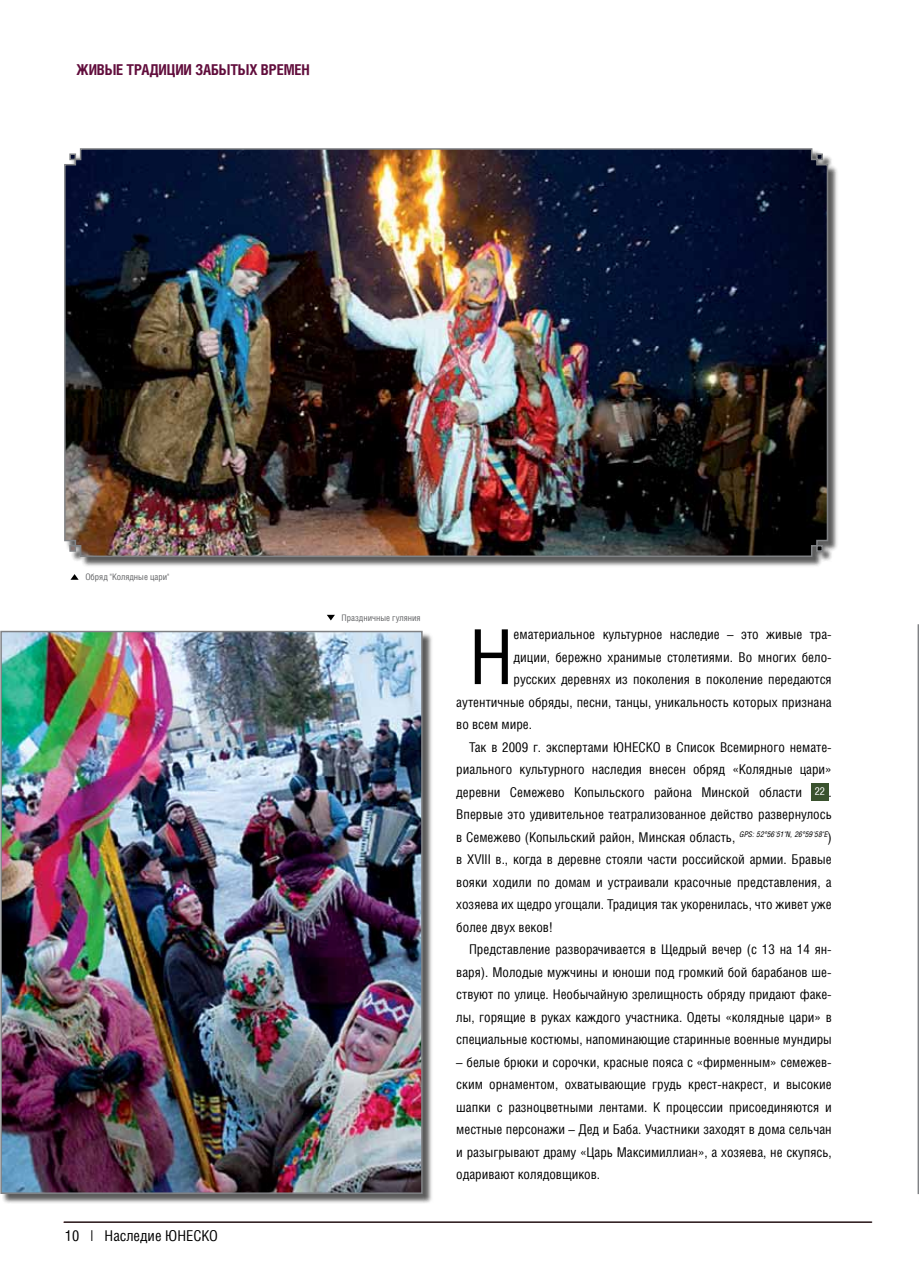
<style>
.page{position:relative;width:919px;height:1280px;background:#fff}
.page>*{position:absolute;margin:0;border:0;box-sizing:border-box;transform-origin:0 0}
.t1{font:76.05px "Helios Cond";color:#000}
.t2{font:700 15px "Helios Cond";letter-spacing:-.01em;color:#610d3c}
.t3{font:15px "Helios Cond";color:#000}
.t4{font:13.5px/22.5px "Helios Cond";color:#000;text-align:justify}
.t5{font:9px "Helios Cond";color:#636466}
.s1{font-size:10.8px;color:#fff}
</style>
<div class="page">
<hr style="left:63px;top:1222px;width:808px;height:1px;background:#611e29">
<hr style="left:64px;top:1222px;width:808px;height:1px;background:#000">
<div style="left:65px;top:150px;width:773px;height:417px;background:#000;opacity:.64"></div>
<img style="left:64px;top:148px;width:764px;height:410px">
<div style="left:811px;top:784px;width:17px;height:17px;background:#3a522e"></div>
<div style="left:2px;top:632px;width:431px;height:572px;background:#000;opacity:.64"></div>
<img style="left:3px;top:634px;width:416px;height:557px">
<div style="left:0;top:631px;width:422px;height:563px;border:2px solid #808285"></div>
<hr style="left:918px;top:626px;width:1px;height:578px;background:#000;opacity:.64">
<img style="left:918px;top:625px;width:1px;height:568px">
<svg style="left:917px;top:624px;width:1px;height:570px"></svg>
<svg style="left:70px;top:574px;width:9px;height:6px"></svg>
<svg style="left:327px;top:615px;width:8px;height:5px"></svg>
<p class="t2" style="left:77px;top:60px;width:11px">Жив</p>
<p class="t2" style="left:105px;top:60px;width:31px">ые традиции</p>
<p class="t2" style="left:195px;top:60px;width:114px">забытых времен</p>
<p class="t5" style="left:85px;top:571px;width:85px">Обряд "Колядные цари"</p>
<p class="t3" style="left:65px;top:1226px;width:154px">10 | Наследие ЮНЕСКО</p>
<p class="t5" style="left:341px;top:612px;width:81px">Праздничные гуляния</p>
<h1 class="t1" style="left:469px;top:611px;width:46px">Н</h1>
<p class="t4" style="left:513px;top:623px;width:320px">ематериальное культурное наследие – это живые тра-</p>
<p class="t4" style="left:513px;top:645px;width:319px">диции, бережно хранимые столетиями. Во многих бело-</p>
<p class="t4" style="left:513px;top:668px;width:320px">русских деревнях из поколения в поколение передаются</p>
<p class="t4" style="left:456px;top:690px;width:377px">аутентичные обряды, песни, танцы, уникальность которых признана</p>
<p class="t4" style="left:456px;top:713px;width:77px">во всем мире.</p>
<p class="t4" style="left:469px;top:735px;width:364px">Так в 2009 г. экспертами ЮНЕСКО в Список Всемирного немате-</p>
<p class="t4" style="left:456px;top:758px;width:377px">риального культурного наследия внесен обряд «Колядные цари»</p>
<p class="t4" style="left:456px;top:780px;width:377px">деревни Семежево Копыльского района Минской области <span class="s1">22</span> .</p>
<p class="t4" style="left:456px;top:803px;width:377px">Впервые это удивительное театрализованное действо развернулось</p>
<p class="t4" style="left:456px;top:825px;width:377px">в Семежево (Копыльский район, Минская область, <sup>GPS:</sup> <sup>52°56'51"N,</sup> <sup>26°59'58"E</sup>)</p>
<p class="t4" style="left:456px;top:848px;width:377px">в XVIII в., когда в деревне стояли части российской армии. Бравые</p>
<p class="t4" style="left:456px;top:870px;width:377px">вояки ходили по домам и устраивали красочные представления, а</p>
<p class="t4" style="left:456px;top:893px;width:377px">хозяева их щедро угощали. Традиция так укоренилась, что живет уже</p>
<p class="t4" style="left:456px;top:915px;width:98px">более двух веков!</p>
<p class="t4" style="left:469px;top:938px;width:364px">Представление разворачивается в Щедрый вечер (с 13 на 14 ян-</p>
<p class="t4" style="left:456px;top:960px;width:377px">варя). Молодые мужчины и юноши под громкий бой барабанов ше-</p>
<p class="t4" style="left:456px;top:983px;width:377px">ствуют по улице. Необычайную зрелищность обряду придают факе-</p>
<p class="t4" style="left:456px;top:1005px;width:377px">лы, горящие в руках каждого участника. Одеты «колядные цари» в</p>
<p class="t4" style="left:456px;top:1028px;width:377px">специальные костюмы, напоминающие старинные военные мундиры</p>
<p class="t4" style="left:456px;top:1050px;width:377px">– белые брюки и сорочки, красные пояса с «фирменным» семежев&shy;ским орнаментом, охватывающие грудь крест-накрест, и высокие шапки с разноцветными лентами. К процессии присоединяются и местные персонажи – Дед и Баба. Участники заходят в дома сельчан и разыгрывают драму «Царь Максимиллиан», а хозяева, не скупясь, одаривают колядовщиков.</p>
</div>
